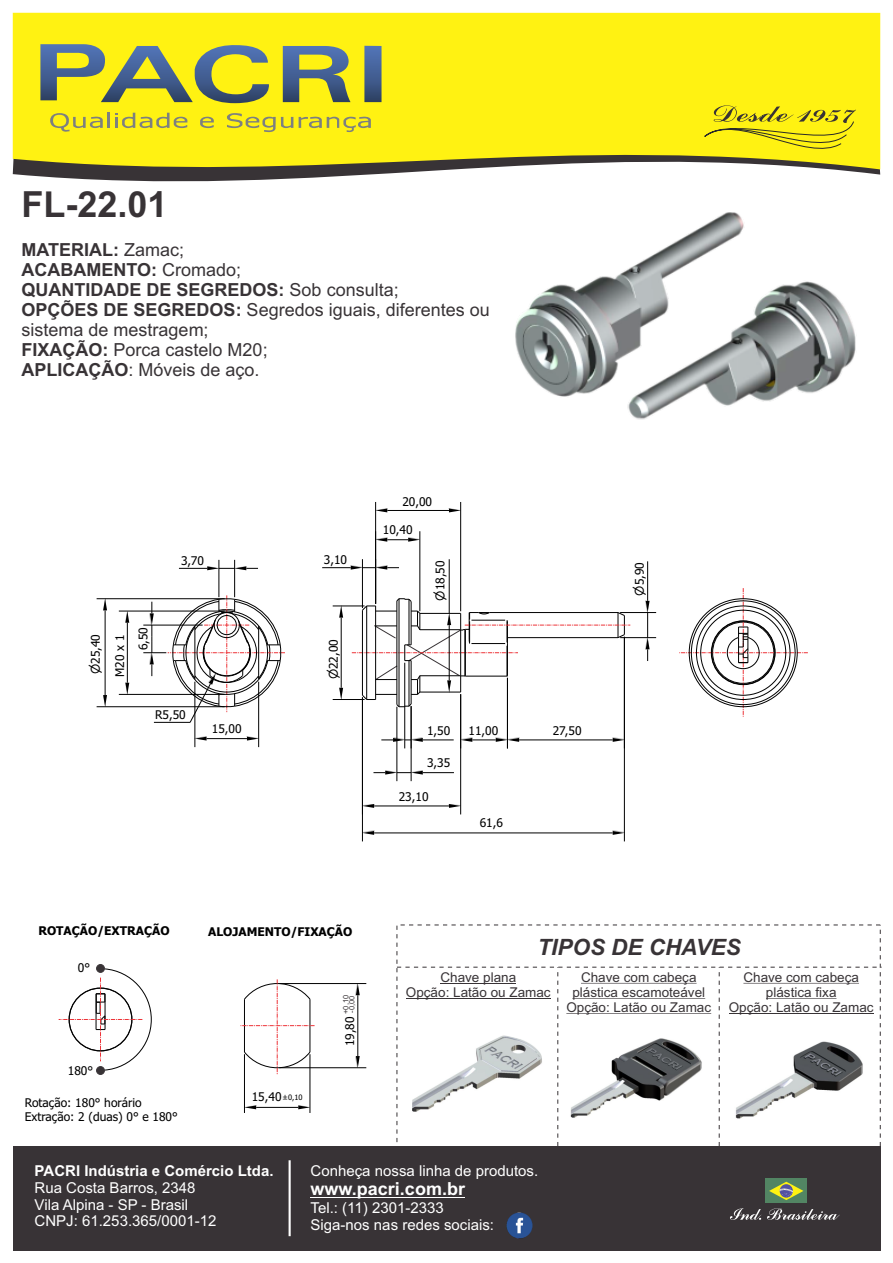
<style>
.page{position:relative;width:893px;height:1263px;background:#fff}
.page>*{position:absolute;margin:0;border:0;box-sizing:border-box;transform-origin:0 0}
.t1{font:700 36px "Arial";color:#383336}
.t2{font:italic 700 22.5px "Arial";color:#383336}
.t3{font:18px/20.1px "Arial";color:#383336}
.t4{font:700 18px "Arial";color:#fff}
.t5{font:15px/16.8px "Arial";color:#fff}
.t6{font:700 15px "Arial";color:#fff}
.t7{font:13.5px/15.1px "Arial";color:#383336;text-align:center}
.t8{font:12px/24.2px "Tahoma";color:#000}
.t9{font:700 12px "Tahoma";color:#000}
.t10{font:7.5px/6px "Arial";color:#383336}
.t11{font:7.5px "Tahoma";color:#000}
.s1{font-weight:700}
.s2{font-family:"AIGDT"}
</style>
<div class="page">
<div style="left:13px;top:1146px;width:867px;height:104px;background:#383336"></div>
<svg style="left:13px;top:13px;width:867px;height:169px;fill:#fff212"></svg>
<svg style="left:689px;top:105px;width:167px;height:28px"></svg>
<svg style="left:40px;top:44px;width:230px;height:59px"></svg>
<svg style="left:283px;top:46px;width:68px;height:56px"></svg>
<div style="left:364px;top:46px;width:18px;height:56px;background:linear-gradient(to bottom,#5478bc,#304569)"></div>
<svg style="left:50px;top:113px;width:137px;height:19px"></svg>
<svg style="left:200px;top:117px;width:14px;height:11px"></svg>
<svg style="left:299px;top:117px;width:72px;height:15px"></svg>
<svg style="left:227px;top:113px;width:66px;height:19px"></svg>
<div style="left:765px;top:1179px;width:42px;height:24px;background:#528563"></div>
<svg style="left:769px;top:1182px;width:34px;height:18px"></svg>
<svg style="left:730px;top:1208px;width:110px;height:12px"></svg>
<img style="left:506px;top:1212px;width:27px;height:27px">
<hr style="left:311px;top:1197px;width:154px;height:1px;background:#fff">
<hr style="left:289px;top:1160px;width:2px;height:76px;background:#fff">
<svg style="left:397px;top:925px;width:485px;height:221px"></svg>
<img style="left:412px;top:1035px;width:131px;height:78px">
<img style="left:570px;top:1037px;width:134px;height:82px">
<img style="left:734px;top:1040px;width:131px;height:80px">
<hr style="left:219px;top:560px;width:1px;height:37px;background:#000">
<hr style="left:234px;top:560px;width:1px;height:37px;background:#000">
<svg style="left:179px;top:566px;width:79px;height:4px"></svg>
<hr style="left:97px;top:598px;width:128px;height:1px;background:#000">
<hr style="left:97px;top:706px;width:128px;height:1px;background:#000">
<hr style="left:105px;top:610px;width:1px;height:85px;background:#000">
<svg style="left:103px;top:599px;width:4px;height:11px"></svg>
<svg style="left:103px;top:695px;width:4px;height:13px"></svg>
<hr style="left:119px;top:611px;width:106px;height:1px;background:#000">
<hr style="left:119px;top:694px;width:106px;height:1px;background:#000">
<hr style="left:127px;top:623px;width:1px;height:60px;background:#000">
<svg style="left:125px;top:611px;width:4px;height:12px"></svg>
<svg style="left:125px;top:683px;width:4px;height:12px"></svg>
<hr style="left:258px;top:682px;width:1px;height:65px;background:#000">
<hr style="left:195px;top:682px;width:1px;height:65px;background:#000">
<hr style="left:207px;top:738px;width:40px;height:1px;background:#000">
<svg style="left:247px;top:737px;width:12px;height:3px"></svg>
<svg style="left:195px;top:737px;width:12px;height:3px"></svg>
<hr style="left:519px;top:740px;width:94px;height:1px;background:#000">
<svg style="left:613px;top:738px;width:11px;height:4px"></svg>
<hr style="left:507px;top:678px;width:1px;height:70px;background:#000">
<svg style="left:461px;top:738px;width:58px;height:4px"></svg>
<hr style="left:620px;top:612px;width:36px;height:1px;background:#000">
<hr style="left:620px;top:637px;width:36px;height:1px;background:#000">
<hr style="left:647px;top:561px;width:1px;height:40px;background:#000">
<svg style="left:646px;top:601px;width:4px;height:60px"></svg>
<hr style="left:333px;top:606px;width:32px;height:1px;background:#000">
<hr style="left:333px;top:699px;width:32px;height:1px;background:#000">
<hr style="left:341px;top:618px;width:1px;height:70px;background:#000">
<svg style="left:339px;top:606px;width:4px;height:12px"></svg>
<svg style="left:339px;top:688px;width:4px;height:11px"></svg>
<hr style="left:449px;top:559px;width:1px;height:54px;background:#000">
<hr style="left:375px;top:502px;width:1px;height:102px;background:#000">
<hr style="left:460px;top:502px;width:1px;height:109px;background:#000">
<hr style="left:387px;top:510px;width:62px;height:1px;background:#000">
<svg style="left:376px;top:508px;width:11px;height:4px"></svg>
<svg style="left:449px;top:508px;width:13px;height:4px"></svg>
<hr style="left:460px;top:694px;width:1px;height:120px;background:#000">
<hr style="left:374px;top:806px;width:75px;height:1px;background:#000">
<svg style="left:363px;top:804px;width:11px;height:4px"></svg>
<svg style="left:449px;top:804px;width:13px;height:4px"></svg>
<hr style="left:404px;top:663px;width:1px;height:85px;background:#000">
<hr style="left:423px;top:740px;width:31px;height:1px;background:#000">
<svg style="left:381px;top:738px;width:42px;height:4px"></svg>
<hr style="left:397px;top:707px;width:1px;height:74px;background:#000">
<hr style="left:411px;top:706px;width:1px;height:75px;background:#000">
<hr style="left:423px;top:772px;width:31px;height:1px;background:#000">
<svg style="left:373px;top:771px;width:50px;height:4px"></svg>
<hr style="left:420px;top:531px;width:1px;height:80px;background:#000">
<svg style="left:376px;top:538px;width:45px;height:4px"></svg>
<hr style="left:362px;top:697px;width:1px;height:144px;background:#000">
<hr style="left:624px;top:637px;width:1px;height:204px;background:#000">
<hr style="left:374px;top:833px;width:239px;height:1px;background:#000">
<svg style="left:362px;top:831px;width:12px;height:4px"></svg>
<svg style="left:613px;top:831px;width:12px;height:4px"></svg>
<hr style="left:362px;top:559px;width:1px;height:49px;background:#000">
<svg style="left:322px;top:566px;width:77px;height:4px"></svg>
<svg style="left:143px;top:595px;width:142px;height:128px"></svg>
<svg style="left:679px;top:588px;width:129px;height:129px"></svg>
<svg style="left:352px;top:598px;width:278px;height:109px"></svg>
<img style="left:419px;top:133px;width:445px;height:287px">
<hr style="left:279px;top:1067px;width:87px;height:1px;background:#000">
<hr style="left:279px;top:983px;width:87px;height:1px;background:#000">
<hr style="left:358px;top:995px;width:1px;height:61px;background:#000">
<svg style="left:356px;top:1056px;width:4px;height:12px"></svg>
<svg style="left:356px;top:983px;width:4px;height:12px"></svg>
<hr style="left:310px;top:1054px;width:1px;height:59px;background:#000">
<hr style="left:244px;top:1054px;width:1px;height:59px;background:#000">
<hr style="left:256px;top:1107px;width:42px;height:1px;background:#000">
<svg style="left:298px;top:1105px;width:12px;height:4px"></svg>
<svg style="left:245px;top:1105px;width:11px;height:4px"></svg>
<svg style="left:240px;top:979px;width:75px;height:96px"></svg>
<svg style="left:59px;top:968px;width:93px;height:102px"></svg>
<div style="left:96px;top:964px;width:9px;height:8px;background:#383336;border:1px solid #383336;border-radius:50%"></div>
<div style="left:96px;top:1066px;width:9px;height:9px;background:#383336;border:1px solid #383336;border-radius:50%"></div>
<h1 class="t1" style="left:22px;top:191px;width:148px">FL-22.01</h1>
<p class="t3" style="left:22px;top:241px;width:470px"><span class="s1">MATERIAL:</span> Zamac;<br><span class="s1">ACABAMENTO:</span> Cromado;<br><span class="s1">QUANTIDADE DE SEGREDOS:</span> Sob consulta;<br><span class="s1">OPÇÕES DE SEGREDOS:</span> Segredos iguais, diferentes ou sistema de mestragem;<br><span class="s1">FIXAÇÃO:</span> Porca castelo M20;<br><span class="s1">APLICAÇÃO</span>: Móveis de aço.</p>
<p class="t8" style="left:402px;top:490px;width:31px">20,00</p>
<p class="t8" style="left:181px;top:549px;width:24px">3,70</p>
<p class="t8" style="left:84px;top:677px;width:45px;rotate:-90deg"><span class="s2">n</span>25,40<br>M20 x 1</p>
<p class="t8" style="left:132px;top:650px;width:25px;rotate:-90deg">6,50</p>
<p class="t8" style="left:155px;top:704px;width:32px">R5,50</p>
<p class="t8" style="left:212px;top:718px;width:31px">15,00</p>
<p class="t8" style="left:324px;top:548px;width:25px">3,10</p>
<p class="t8" style="left:322px;top:679px;width:42px;rotate:-90deg"><span class="s2">n</span>22,00</p>
<p class="t8" style="left:383px;top:519px;width:31px">10,40</p>
<p class="t8" style="left:429px;top:601px;width:42px;rotate:-90deg"><span class="s2">n</span>18,50</p>
<p class="t8" style="left:427px;top:720px;width:25px">1,50</p>
<p class="t8" style="left:427px;top:752px;width:25px">3,35</p>
<p class="t8" style="left:399px;top:786px;width:31px">23,10</p>
<p class="t8" style="left:468px;top:719px;width:31px">11,00</p>
<p class="t8" style="left:553px;top:720px;width:30px">27,50</p>
<p class="t8" style="left:480px;top:811px;width:25px">61,6</p>
<p class="t8" style="left:628px;top:595px;width:35px;rotate:-90deg"><span class="s2">n</span>5,90</p>
<p class="t9" style="left:38px;top:926px;width:133px">ROTAÇÃO/EXTRAÇÃO</p>
<p class="t9" style="left:208px;top:926px;width:146px">ALOJAMENTO/FIXAÇÃO</p>
<p class="t8" style="left:78px;top:957px;width:14px">0°</p>
<p class="t8" style="left:68px;top:1059px;width:27px">180°</p>
<p class="t8" style="left:25px;top:1096px;width:155px;line-height:14.5px">Rotação: 180° horário<br>Extração: 2 (duas) 0° e 180°</p>
<p class="t8" style="left:252px;top:1086px;width:31px">15,40</p>
<p class="t11" style="left:283px;top:1094px;width:22px">±0,10</p>
<p class="t10" style="left:344px;top:1014px;width:20px;rotate:-90deg">+0,10 -0,00</p>
<p class="t8" style="left:339px;top:1046px;width:31px;rotate:-90deg">19,80</p>
<p class="t2" style="left:537px;top:938px;width:205px">TIPOS DE CHAVES</p>
<p class="t7" style="left:406px;top:971px;width:146px">Chave plana<br>Opção: Latão ou Zamac</p>
<p class="t7" style="left:566px;top:970px;width:146px">Chave com cabeça plástica escamoteável<br>Opção: Latão ou Zamac</p>
<p class="t7" style="left:729px;top:970px;width:146px">Chave com cabeça plástica fixa<br>Opção: Latão ou Zamac</p>
<p class="t6" style="left:35px;top:1165px;width:240px">PACRI Indústria e Comércio Ltda.</p>
<p class="t5" style="left:35px;top:1180px;width:183px">Rua Costa Barros, 2348<br>Vila Alpina - SP - Brasil<br>CNPJ: 61.253.365/0001-12</p>
<p class="t5" style="left:311px;top:1164px;width:229px">Conheça nossa linha de produtos.</p>
<p class="t4" style="left:311px;top:1182px;width:156px">www.pacri.com.br</p>
<p class="t5" style="left:311px;top:1200px;width:185px">Tel.: (11) 2301-2333<br>Siga-nos nas redes sociais:</p>
</div>
